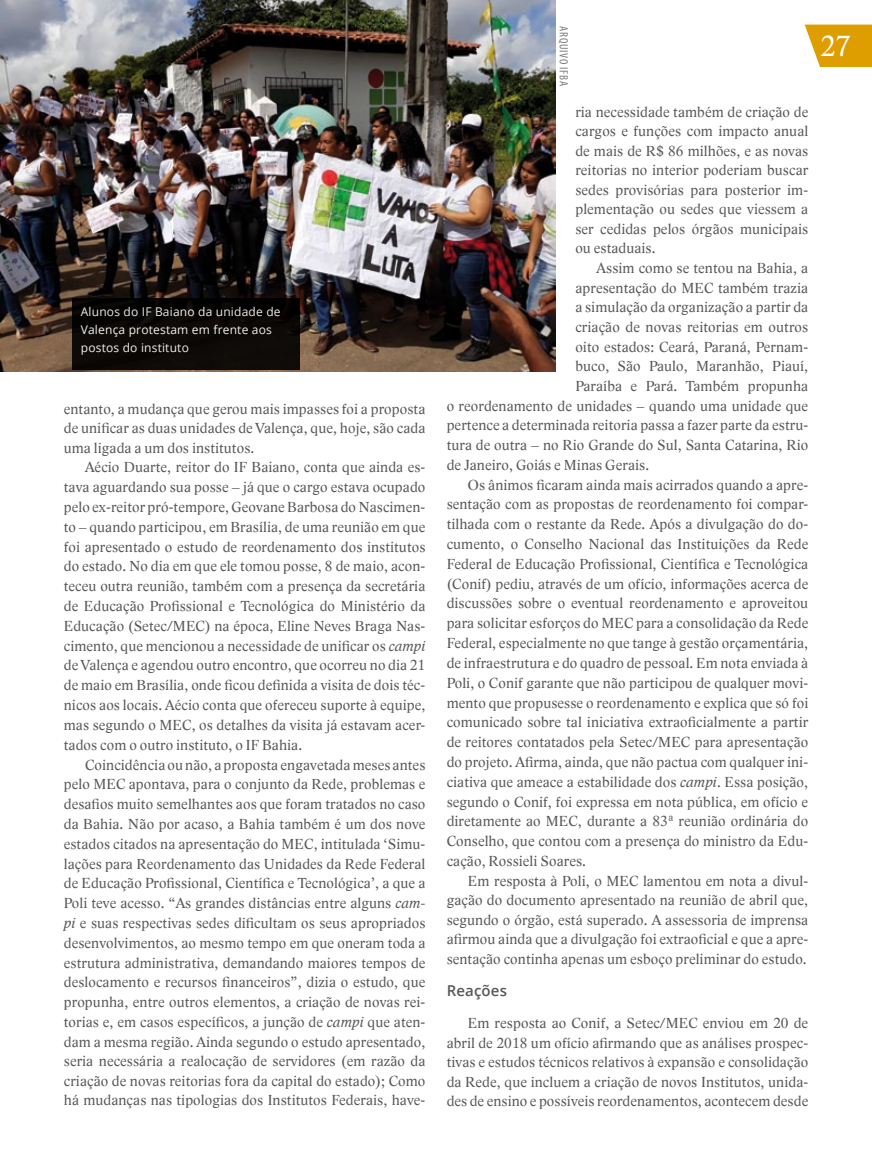
<style>
.page{position:relative;width:872px;height:1170px;background:#fff}
.page>*{position:absolute;margin:0;border:0;box-sizing:border-box;transform-origin:0 0}
.t1{font:30px "Lido STFCE";color:#fff}
.t2{font:15px/19.8px "Lido STFCE";letter-spacing:.01em;color:#58585a;text-align:justify}
.t3{font:600 15px "Open Sans";letter-spacing:.01em;color:#58585a}
.t4{font:12px/18px "Open Sans";letter-spacing:.015em;color:#fff}
.t5{font:condensed 12px "Myriad Pro";letter-spacing:.06em;color:#7b7c7e}
.s1{font-style:italic}
</style>
<div class="page">
<svg style="left:804px;top:25px;width:68px;height:42px;background:#e2aa1f"></svg>
<img style="left:0;top:0;width:555px;height:371px">
<div style="left:72px;top:298px;width:228px;height:72px;background:#0c0a07"></div>
<p class="t4" style="left:81px;top:302px;width:201px">Alunos do IF Baiano da unidade de<br>Valença protestam em frente aos postos do instituto</p>
<p class="t2" style="left:64px;top:399px;width:363px">entanto, a mudança que gerou mais impasses foi a proposta de unificar as duas unidades de Valença, que, hoje, são cada uma ligada a um dos institutos.</p>
<p class="t2" style="left:64px;top:457px;width:363px;text-indent:21px">Aécio Duarte, reitor do IF Baiano, conta que ainda es&shy;tava aguardando sua posse – já que o cargo estava ocupado pelo ex-reitor pró-tempore, Geovane Barbosa do Nascimen&shy;to – quando participou, em Brasília, de uma reunião em que foi apresentado o estudo de reordenamento dos institutos do estado. No dia em que ele tomou posse, 8 de maio, acon&shy;teceu outra reunião, também com a presença da secretária de Educação Profissional e Tecnológica do Ministério da Educação (Setec/MEC) na época, Eline Neves Braga Nas&shy;cimento, que mencionou a necessidade de unificar os <span class="s1">campi </span>de Valença e agendou outro encontro, que ocorreu no dia 21 de maio em Brasília, onde ficou definida a visita de dois téc&shy;nicos aos locais. Aécio conta que ofereceu suporte à equipe, mas segundo o MEC, os detalhes da visita já estavam acer&shy;tados com o outro instituto, o IF Bahia.</p>
<p class="t2" style="left:64px;top:754px;width:363px;text-indent:21px">Coincidência ou não, a proposta engavetada meses antes pelo MEC apontava, para o conjunto da Rede, problemas e desafios muito semelhantes aos que foram tratados no caso da Bahia. Não por acaso, a Bahia também é um dos nove estados citados na apresentação do MEC, intitulada ‘Simu&shy;lações para Reordenamento das Unidades da Rede Federal de Educação Profissional, Científica e Tecnológica’, a que a Poli teve acesso. “As grandes distâncias entre alguns <span class="s1">cam&shy;pi</span> e suas respectivas sedes dificultam os seus apropriados desenvolvimentos, ao mesmo tempo em que oneram toda a estrutura administrativa, demandando maiores tempos de deslocamento e recursos financeiros”, dizia o estudo, que propunha, entre outros elementos, a criação de novas rei&shy;torias e, em casos específicos, a junção de <span class="s1">campi</span> que aten&shy;dam a mesma região. Ainda segundo o estudo apresentado, seria necessária a realocação de servidores (em razão da criação de novas reitorias fora da capital do estado); Como há mudanças nas tipologias dos Institutos Federais, have-</p>
<p class="t5" style="left:571px;top:26px;width:61px;rotate:90deg">arquivo IFBA</p>
<p class="t2" style="left:575px;top:102px;width:234px">ria necessidade também de criação de cargos e funções com impacto anual de mais de R$ 86 milhões, e as novas reitorias no interior poderiam buscar sedes provisórias para posterior im&shy;plementação ou sedes que viessem a ser cedidas pelos órgãos municipais ou estaduais.</p>
<p class="t2" style="left:596px;top:258px;width:213px">Assim como se tentou na Bahia, a</p>
<p class="t2" style="left:575px;top:278px;width:234px">apresentação do MEC também trazia</p>
<p class="t2" style="left:575px;top:297px;width:234px">a simulação da organização a partir da</p>
<p class="t2" style="left:575px;top:317px;width:234px">criação de novas reitorias em outros</p>
<p class="t2" style="left:575px;top:337px;width:234px">oito estados: Ceará, Paraná, Pernam-</p>
<p class="t2" style="left:575px;top:356px;width:234px">buco, São Paulo, Maranhão, Piauí,</p>
<p class="t2" style="left:575px;top:376px;width:234px">Paraíba e Pará. Também propunha</p>
<p class="t2" style="left:446px;top:396px;width:363px">o reordenamento de unidades – quando uma unidade que</p>
<p class="t2" style="left:446px;top:415px;width:363px">pertence a determinada reitoria passa a fazer parte da estru-</p>
<p class="t2" style="left:446px;top:435px;width:363px">tura de outra – no Rio Grande do Sul, Santa Catarina, Rio</p>
<p class="t2" style="left:446px;top:455px;width:204px">de Janeiro, Goiás e Minas Gerais.</p>
<p class="t2" style="left:468px;top:475px;width:342px">Os ânimos ficaram ainda mais acirrados quando a apre-</p>
<p class="t2" style="left:446px;top:494px;width:363px">sentação com as propostas de reordenamento foi compar-</p>
<p class="t2" style="left:446px;top:514px;width:363px">tilhada com o restante da Rede. Após a divulgação do do-</p>
<p class="t2" style="left:446px;top:534px;width:363px">cumento, o Conselho Nacional das Instituições da Rede</p>
<p class="t2" style="left:446px;top:554px;width:363px">Federal de Educação Profissional, Científica e Tecnológica</p>
<p class="t2" style="left:446px;top:574px;width:363px">(Conif) pediu, através de um ofício, informações acerca de</p>
<p class="t2" style="left:446px;top:593px;width:363px">discussões sobre o eventual reordenamento e aproveitou</p>
<p class="t2" style="left:446px;top:613px;width:363px">para solicitar esforços do MEC para a consolidação da Rede</p>
<p class="t2" style="left:446px;top:633px;width:363px">Federal, especialmente no que tange à gestão orçamentária,</p>
<p class="t2" style="left:446px;top:653px;width:363px">de infraestrutura e do quadro de pessoal. Em nota enviada à</p>
<p class="t2" style="left:446px;top:673px;width:363px">Poli, o Conif garante que não participou de qualquer movi-</p>
<p class="t2" style="left:446px;top:692px;width:363px">mento que propusesse o reordenamento e explica que só foi</p>
<p class="t2" style="left:446px;top:712px;width:363px">comunicado sobre tal iniciativa extraoficialmente a partir</p>
<p class="t2" style="left:446px;top:732px;width:363px">de reitores contatados pela Setec/MEC para apresentação</p>
<p class="t2" style="left:446px;top:752px;width:363px">do projeto. Afirma, ainda, que não pactua com qualquer ini-</p>
<p class="t2" style="left:446px;top:772px;width:363px">ciativa que ameace a estabilidade dos <span class="s1">campi</span>. Essa posição,</p>
<p class="t2" style="left:446px;top:791px;width:363px">segundo o Conif, foi expressa em nota pública, em ofício e</p>
<p class="t2" style="left:446px;top:811px;width:363px">diretamente ao MEC, durante a 83ª reunião ordinária do</p>
<p class="t2" style="left:446px;top:831px;width:363px">Conselho, que contou com a presença do ministro da Edu-</p>
<p class="t2" style="left:446px;top:851px;width:141px">cação, Rossieli Soares.</p>
<p class="t2" style="left:468px;top:870px;width:342px">Em resposta à Poli, o MEC lamentou em nota a divul-</p>
<p class="t2" style="left:446px;top:890px;width:363px">gação do documento apresentado na reunião de abril que,</p>
<p class="t2" style="left:446px;top:909px;width:363px">segundo o órgão, está superado. A assessoria de imprensa</p>
<p class="t2" style="left:446px;top:929px;width:363px">afirmou ainda que a divulgação foi extraoficial e que a apre-</p>
<p class="t2" style="left:446px;top:948px;width:362px">sentação continha apenas um esboço preliminar do estudo.</p>
<p class="t3" style="left:446px;top:980px;width:62px">Reações</p>
<p class="t2" style="left:446px;top:1013px;width:363px;text-indent:21px">Em resposta ao Conif, a Setec/MEC enviou em 20 de abril de 2018 um ofício afirmando que as análises prospec&shy;tivas e estudos técnicos relativos à expansão e consolidação da Rede, que incluem a criação de novos Institutos, unida&shy;des de ensino e possíveis reordenamentos, acontecem desde</p>
<h1 class="t1" style="left:820px;top:28px;width:32px">27</h1>
</div>
